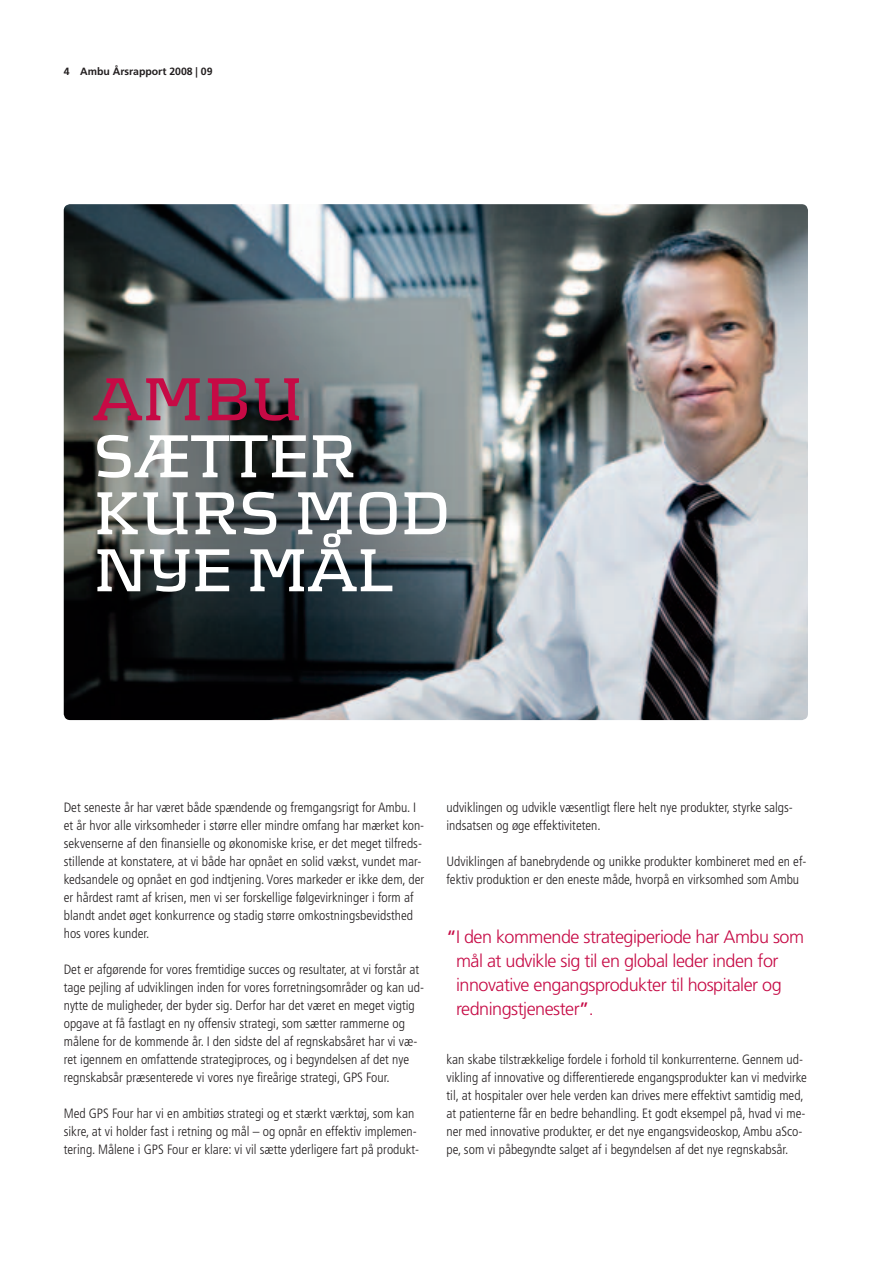
<style>
.page{position:relative;width:893px;height:1263px;background:#fff}
.page>*{position:absolute;margin:0;border:0;box-sizing:border-box;transform-origin:0 0}
.t1{font:700 63px/57px "Kontrapunkt";color:#fff}
.t2{font:700 63px "Kontrapunkt";color:#c60a45}
.t3{font:300 18px/24px "Frutiger";letter-spacing:-.03em;color:#c60a45}
.t4{font:300 condensed 13.5px/18px "Frutiger";color:#231f20}
.t5{font:700 10.5px "Frutiger";color:#231f20}
.s1{font-weight:400}
</style>
<div class="page">
<img style="left:64px;top:204px;width:744px;height:516px;border-radius:6px">
<p class="t5" style="left:64px;top:68px;width:150px">4 Ambu Årsrapport 2008 | 09</p>
<h1 class="t2" style="left:93px;top:379px;width:211px">AMBU</h1>
<h1 class="t1" style="left:93px;top:434px;width:358px">SÆTTER<br>KURS MOD<br>NYE MÅL</h1>
<p class="t4" style="left:64px;top:799px;width:362px">Det seneste år har været både spændende og fremgangsrigt for Ambu. I et år hvor alle virksomheder i større eller mindre omfang har mærket kon&shy;sekvenserne af den finansielle og økonomiske krise, er det meget tilfreds&shy;stillende at konstatere, at vi både har opnået en solid vækst, vundet mar&shy;kedsandele og opnået en god indtjening. Vores markeder er ikke dem, der er hårdest ramt af krisen, men vi ser forskellige følgevirkninger i form af blandt andet øget konkurrence og stadig større omkostningsbevidsthed hos vores kunder.</p>
<p class="t4" style="left:64px;top:961px;width:362px">Det er afgørende for vores fremtidige succes og resultater, at vi forstår at tage pejling af udviklingen inden for vores forretningsområder og kan ud&shy;nytte de muligheder, der byder sig. Derfor har det været en meget vigtig opgave at få fastlagt en ny offensiv strategi, som sætter rammerne og målene for de kommende år. I den sidste del af regnskabsåret har vi væ&shy;ret igennem en omfattende strategiproces, og i begyndelsen af det nye regnskabsår præsenterede vi vores nye fireårige strategi, GPS Four.</p>
<p class="t4" style="left:64px;top:1105px;width:357px">Med GPS Four har vi en ambitiøs strategi og et stærkt værktøj, som kan sikre, at vi holder fast i retning og mål – og opnår en effektiv implemen&shy;tering. Målene i GPS Four er klare: vi vil sætte yderligere fart på produkt-</p>
<p class="t4" style="left:446px;top:799px;width:348px">udviklingen og udvikle væsentligt flere helt nye produkter, styrke salgs&shy;indsatsen og øge effektiviteten.</p>
<p class="t4" style="left:446px;top:853px;width:361px">Udviklingen af banebrydende og unikke produkter kombineret med en ef&shy;fektiv produktion er den eneste måde, hvorpå en virksomhed som Ambu</p>
<h2 class="t3" style="left:456px;top:926px;width:350px;text-indent:-10px"><span class="s1">“</span> I den kommende strategiperiode har Ambu som mål at udvikle sig til en global leder inden for innovative engangsprodukter til hospitaler og redningstjenester<span class="s1">”</span>.</h2>
<p class="t4" style="left:446px;top:1051px;width:362px">kan skabe tilstrækkelige fordele i forhold til konkurrenterne. Gennem ud&shy;vikling af innovative og differentierede engangsprodukter kan vi medvirke til, at hospitaler over hele verden kan drives mere effektivt samtidig med, at patienterne får en bedre behandling. Et godt eksempel på, hvad vi me&shy;ner med innovative produkter, er det nye engangsvideoskop, Ambu aSco&shy;pe, som vi påbegyndte salget af i begyndelsen af det nye regnskabsår.</p>
</div>
